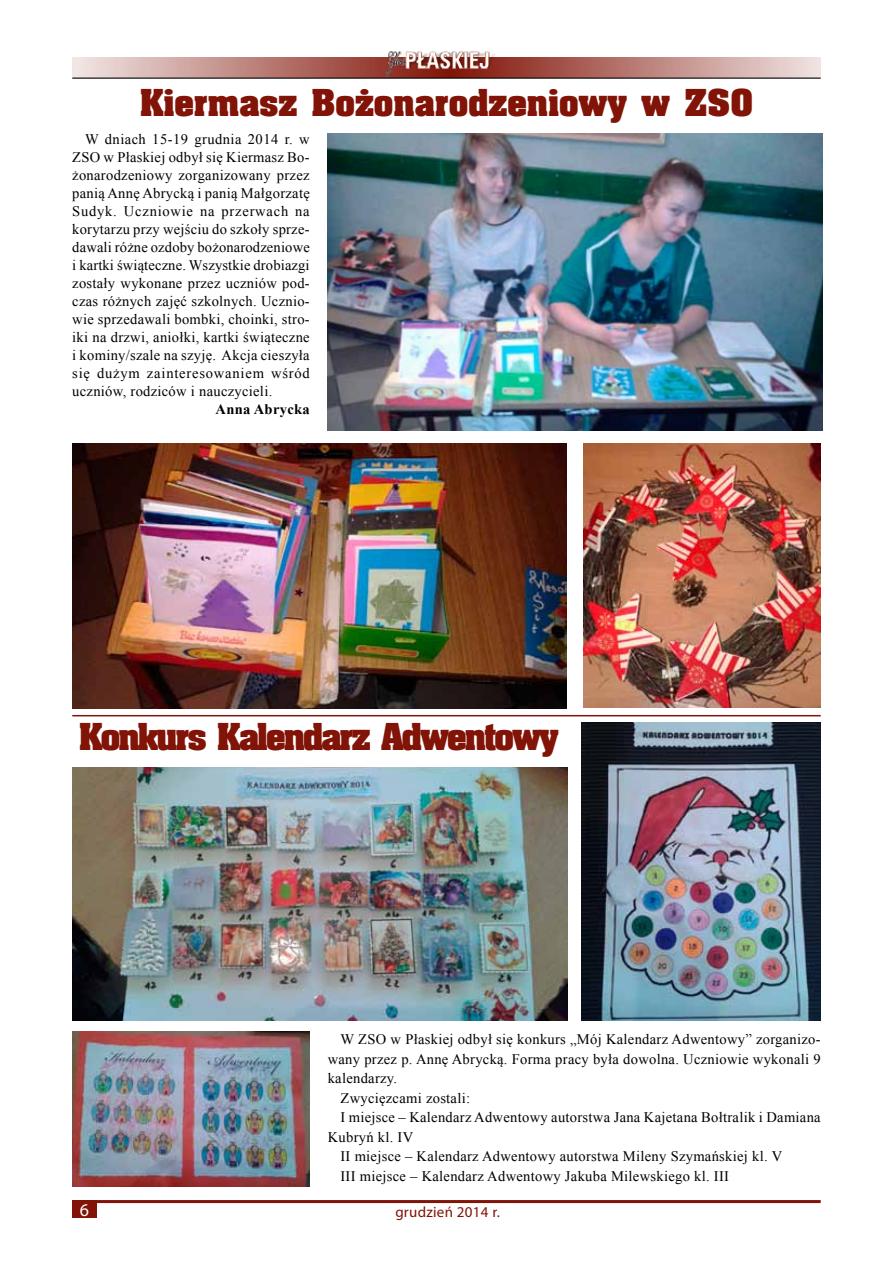
<style>
.page{position:relative;width:893px;height:1263px;background:#fff}
.page>*{position:absolute;margin:0;border:0;box-sizing:border-box;transform-origin:0 0}
.t1{font:700 31.5px "Aardvark";color:#811307}
.t2{font:700 31.5px "Aardvark";letter-spacing:-.06em;color:#811307}
.t3{font:18px "Myriad Pro";color:#fff}
.t4{font:15px "Myriad Pro";letter-spacing:.02em;color:#811307}
.t5{font:14.55px/18px "Times New Roman";letter-spacing:.02em;color:#000;text-align:justify}
.t6{font:700 14.55px "Times New Roman";letter-spacing:.02em;color:#000}
</style>
<div class="page">
<svg style="left:72px;top:58px;width:749px;height:20px"></svg>
<hr style="left:72px;top:1200px;width:749px;height:3px;background:#811307">
<img style="left:383px;top:51px;width:126px;height:26px">
<div style="left:72px;top:1200px;width:24px;height:18px;background:#811307"></div>
<hr style="left:72px;top:78px;width:749px;height:1px;background:#000">
<img style="left:328px;top:134px;width:494px;height:297px">
<img style="left:72px;top:443px;width:495px;height:265px">
<img style="left:583px;top:443px;width:238px;height:264px">
<img style="left:72px;top:767px;width:495px;height:253px">
<img style="left:72px;top:1031px;width:238px;height:155px">
<img style="left:582px;top:723px;width:239px;height:297px">
<hr style="left:72px;top:715px;width:749px;height:1px;background:#811307">
<h1 class="t1" style="left:140px;top:81px;width:615px">Kiermasz Bożonarodzeniowy w ZSO</h1>
<p class="t5" style="left:72px;top:130px;width:239px;text-indent:13px">W dniach 15-19 grudnia 2014 r. w ZSO w Płaskiej odbył się Kiermasz Bo&shy;żonarodzeniowy zorganizowany przez panią Annę Abrycką i panią Małgorzatę Sudyk. Uczniowie na przerwach na korytarzu przy wejściu do szkoły sprze&shy;dawali różne ozdoby bożonarodzeniowe i kartki świąteczne. Wszystkie drobiazgi zostały wykonane przez uczniów pod&shy;czas różnych zajęć szkolnych. Ucznio&shy;wie sprzedawali bombki, choinki, stro&shy;iki na drzwi, aniołki, kartki świąteczne i kominy/szale na szyję. Akcja cieszyła się dużym zainteresowaniem wśród uczniów, rodziców i nauczycieli.</p>
<p class="t6" style="left:216px;top:399px;width:96px">Anna Abrycka</p>
<h1 class="t2" style="left:79px;top:715px;width:481px">Konkurs Kalendarz Adwentowy</h1>
<p class="t5" style="left:340px;top:1030px;width:482px">W ZSO w Płaskiej odbył się konkurs „Mój Kalendarz Adwentowy” zorganizo-</p>
<p class="t5" style="left:328px;top:1050px;width:494px">wany przez p. Annę Abrycką. Forma pracy była dowolna. Uczniowie wykonali 9</p>
<p class="t5" style="left:328px;top:1069px;width:71px">kalendarzy.</p>
<p class="t5" style="left:340px;top:1089px;width:131px">Zwycięzcami zostali:</p>
<p class="t5" style="left:340px;top:1108px;width:482px">I miejsce – Kalendarz Adwentowy autorstwa Jana Kajetana Bołtralik i Damiana</p>
<p class="t5" style="left:328px;top:1128px;width:87px">Kubryń kl. IV</p>
<p class="t5" style="left:340px;top:1147px;width:443px">II miejsce – Kalendarz Adwentowy autorstwa Mileny Szymańskiej kl. V</p>
<p class="t5" style="left:340px;top:1167px;width:390px">III miejsce – Kalendarz Adwentowy Jakuba Milewskiego kl. III</p>
<p class="t3" style="left:80px;top:1198px;width:11px">6</p>
<p class="t4" style="left:395px;top:1203px;width:106px">grudzień 2014 r.</p>
</div>
